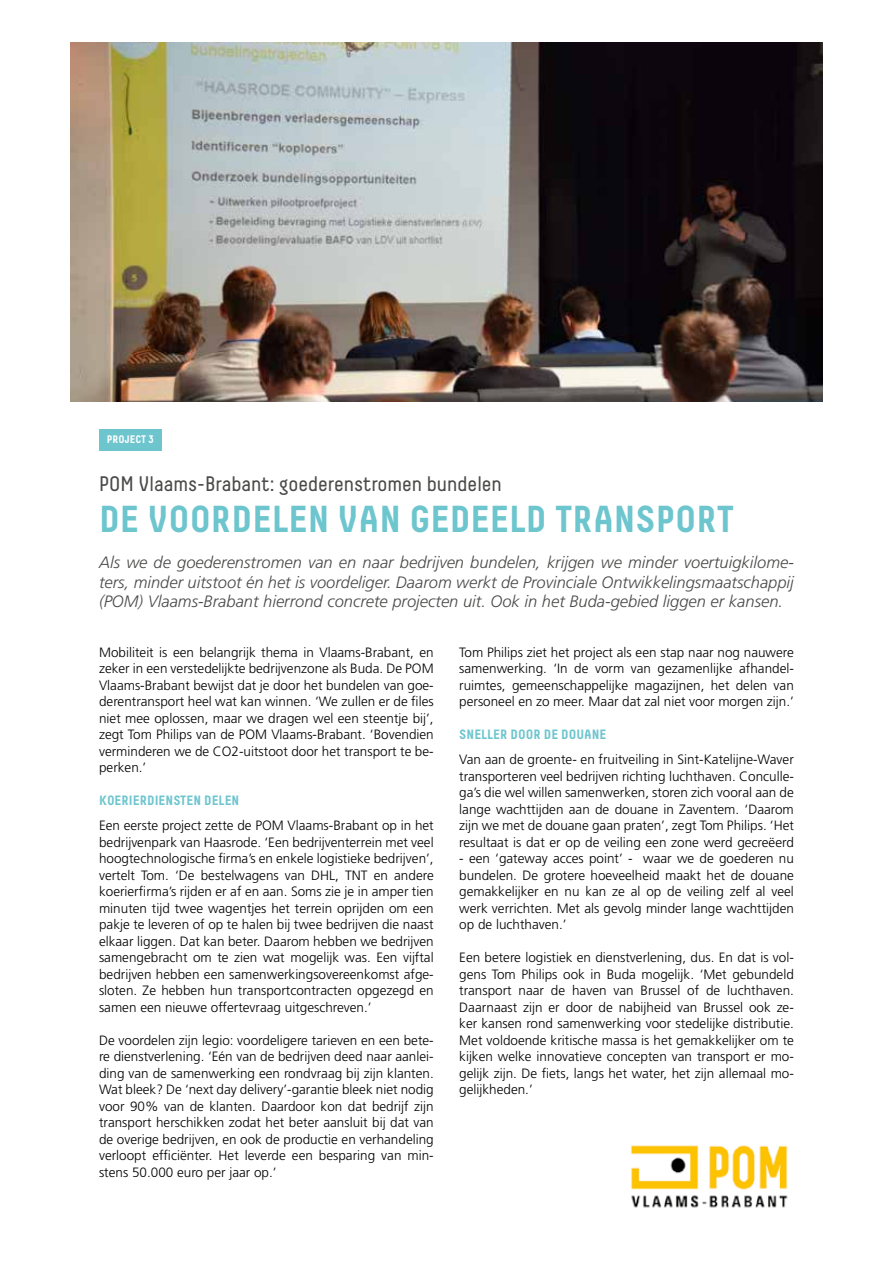
<style>
.page{position:relative;width:893px;height:1263px;background:#fff}
.page>*{position:absolute;margin:0;border:0;box-sizing:border-box;transform-origin:0 0}
.t1{font:700 37.5px "Decima";color:#6dc5ce}
.t2{font:21px "Decima";color:#4a4a49}
.t3{font:italic 300 16.5px/19.5px "Frutiger";color:#4a4a49;text-align:justify}
.t4{font:300 13.5px/16.5px "Frutiger";color:#000;text-align:justify}
.t5{font:700 13.5px "Decima";color:#6dc5ce}
.t6{font:700 10.95px "Decima";color:#fff}
</style>
<div class="page">
<div style="left:99px;top:429px;width:63px;height:22px;background:#6dc5ce"></div>
<img style="left:71px;top:43px;width:751px;height:359px">
<img style="left:630px;top:1145px;width:158px;height:63px">
<p class="t6" style="left:107px;top:433px;width:49px">PROJECT 3</p>
<h2 class="t2" style="left:99px;top:472px;width:404px">POM Vlaams-Brabant: goederenstromen bundelen</h2>
<h1 class="t1" style="left:99px;top:496px;width:637px">DE VOORDELEN VAN GEDEELD TRANSPORT</h1>
<p class="t3" style="left:99px;top:553px;width:696px">Als we de goederenstromen van en naar bedrijven bundelen, krijgen we minder voertuigkilome&shy;ters, minder uitstoot én het is voordeliger. Daarom werkt de Provinciale Ontwikkelingsmaatschappij (POM) Vlaams-Brabant hierrond concrete projecten uit. Ook in het Buda-gebied liggen er kansen.</p>
<p class="t4" style="left:99px;top:644px;width:336px">Mobiliteit is een belangrijk thema in Vlaams-Brabant, en zeker in een verstedelijkte bedrijvenzone als Buda. De POM Vlaams-Brabant bewijst dat je door het bundelen van goe&shy;derentransport heel wat kan winnen. ‘We zullen er de files niet mee oplossen, maar we dragen wel een steentje bij’, zegt Tom Philips van de POM Vlaams-Brabant. ‘Bovendien verminderen we de CO2-uitstoot door het transport te be&shy;perken.’</p>
<p class="t5" style="left:99px;top:793px;width:142px">KOERIERDIENSTEN DELEN</p>
<p class="t4" style="left:99px;top:818px;width:336px">Een eerste project zette de POM Vlaams-Brabant op in het bedrijvenpark van Haasrode. ‘Een bedrijventerrein met veel hoogtechnologische firma’s en enkele logistieke bedrijven’, vertelt Tom. ‘De bestelwagens van DHL, TNT en andere koerierfirma’s rijden er af en aan. Soms zie je in amper tien minuten tijd twee wagentjes het terrein oprijden om een pakje te leveren of op te halen bij twee bedrijven die naast elkaar liggen. Dat kan beter. Daarom hebben we bedrijven samengebracht om te zien wat mogelijk was. Een vijftal bedrijven hebben een samenwerkingsovereenkomst afge&shy;sloten. Ze hebben hun transportcontracten opgezegd en samen een nieuwe offertevraag uitgeschreven.’</p>
<p class="t4" style="left:99px;top:1032px;width:336px">De voordelen zijn legio: voordeligere tarieven en een bete&shy;re dienstverlening. ‘Eén van de bedrijven deed naar aanlei&shy;ding van de samenwerking een rondvraag bij zijn klanten.<br>Wat bleek? De ‘next day delivery’-garantie bleek niet nodig voor 90% van de klanten. Daardoor kon dat bedrijf zijn transport herschikken zodat het beter aansluit bij dat van de overige bedrijven, en ook de productie en verhandeling verloopt efficiënter. Het leverde een besparing van min&shy;stens 50.000 euro per jaar op.’</p>
<p class="t4" style="left:459px;top:644px;width:336px">Tom Philips ziet het project als een stap naar nog nauwere samenwerking. ‘In de vorm van gezamenlijke afhandel&shy;ruimtes, gemeenschappelijke magazijnen, het delen van personeel en zo meer. Maar dat zal niet voor morgen zijn.’</p>
<p class="t5" style="left:459px;top:727px;width:149px">SNELLER DOOR DE DOUANE</p>
<p class="t4" style="left:459px;top:752px;width:336px">Van aan de groente- en fruitveiling in Sint-Katelijne-Waver transporteren veel bedrijven richting luchthaven. Conculle&shy;ga’s die wel willen samenwerken, storen zich vooral aan de lange wachttijden aan de douane in Zaventem. ‘Daarom zijn we met de douane gaan praten’, zegt Tom Philips. ‘Het resultaat is dat er op de veiling een zone werd gecreëerd</p>
<p class="t4" style="left:459px;top:851px;width:336px">- een ‘gateway acces point’ - waar we de goederen nu bundelen. De grotere hoeveelheid maakt het de douane gemakkelijker en nu kan ze al op de veiling zelf al veel werk verrichten. Met als gevolg minder lange wachttijden op de luchthaven.’</p>
<p class="t4" style="left:459px;top:949px;width:336px">Een betere logistiek en dienstverlening, dus. En dat is vol&shy;gens Tom Philips ook in Buda mogelijk. ‘Met gebundeld transport naar de haven van Brussel of de luchthaven.<br>Daarnaast zijn er door de nabijheid van Brussel ook ze&shy;ker kansen rond samenwerking voor stedelijke distributie.<br>Met voldoende kritische massa is het gemakkelijker om te kijken welke innovatieve concepten van transport er mo&shy;gelijk zijn. De fiets, langs het water, het zijn allemaal mo&shy;gelijkheden.’</p>
</div>
